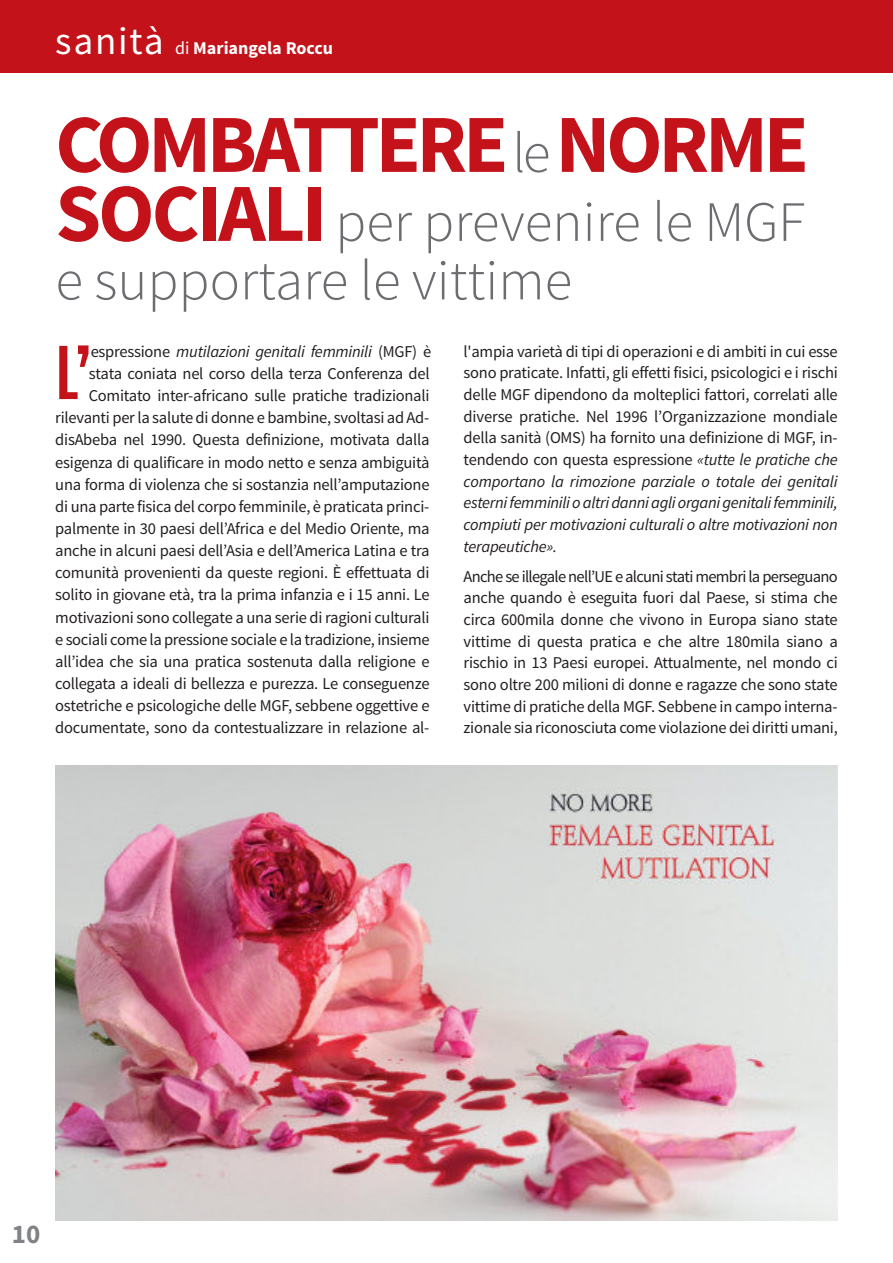
<style>
.page{position:relative;width:893px;height:1263px;background:#fff}
.page>*{position:absolute;margin:0;border:0;box-sizing:border-box;transform-origin:0 0}
.t1{font:700 82.5px "Source Sans Pro";letter-spacing:-.05em;color:#c4121a}
.t2{font:700 61.8px "Antonio";color:#c4121a}
.t3{font:300 57px/58.5px "Source Sans Pro";color:#6c6d70}
.t4{font:700 27px "Source Sans Pro";color:#808285}
.t5{font:700 18px "Source Sans Pro";color:#fff}
.t6{font:16.5px/22.2px "Source Sans Pro";letter-spacing:-.015em;color:#231f20;text-align:justify}
.s1{font-weight:400;font-size:39px}
.s2{font-weight:400}
.s3{font-weight:300;font-size:57px;color:#6c6d70}
.s4{font-weight:700;font-size:82.5px;color:#c4121a}
.s5{font-style:italic}
</style>
<div class="page">
<div style="left:0;top:0;width:893px;height:72px;background:#c4121a"></div>
<img style="left:55px;top:765px;width:783px;height:455px">
<p class="t5" style="left:55px;top:36px;width:279px"><span class="s1">sanità</span> <span class="s2">di</span> Mariangela Roccu</p>
<h1 class="t1" style="left:55px;top:91px;width:755px">COMBATTERE<span class="s3">le</span>NORME</h1>
<h3 class="t3" style="left:55px;top:193px;width:751px"><span class="s4">SOCIALI</span> per prevenire le MGF e supportare le vittime</h3>
<h2 class="t2" style="left:55px;top:342px;width:38px">L’</h2>
<p class="t6" style="left:55px;top:340px;width:378px;text-align:right">espressione <span class="s5">mutilazioni genitali femminili</span> (MgF) è stata coniata nel corso della terza Conferenza del Comitato inter-africano sulle pratiche tradizionali rilevanti per la salute di donne e bambine, svoltasi ad Ad&shy;disAbeba nel 1990. Questa definizione, motivata dalla esigenza di qualificare in modo netto e senza ambiguità una forma di violenza che si sostanzia nell’amputazione di una parte fisica del corpo femminile, è praticata princi&shy;palmente in 30 paesi dell’Africa e del Medio oriente, ma anche in alcuni paesi dell’Asia e dell’America latina e tra comunità provenienti da queste regioni. È effettuata di solito in giovane età, tra la prima infanzia e i 15 anni. le motivazioni sono collegate a una serie di ragioni culturali e sociali come la pressione sociale e la tradizione, insieme all’idea che sia una pratica sostenuta dalla religione e collegata a ideali di bellezza e purezza. le conseguenze ostetriche e psicologiche delle MgF, sebbene oggettive e documentate, sono da contestualizzare in relazione al-</p>
<p class="t6" style="left:464px;top:341px;width:376px;line-height:21.6px">l'ampia varietà di tipi di operazioni e di ambiti in cui esse sono praticate. infatti, gli effetti fisici, psicologici e i rischi delle MgF dipendono da molteplici fattori, correlati alle diverse pratiche. nel 1996 l’organizzazione mondiale della sanità (oMS) ha fornito una definizione di MgF, in&shy;tendendo con questa espressione <span class="s5">«tutte le pratiche che comportano la rimozione parziale o totale dei genitali esternifemminilioaltridanniagliorganigenitalifemminili, compiuti per motivazioni culturali o altre motivazioni non terapeutiche».</span></p>
<p class="t6" style="left:464px;top:566px;width:376px;line-height:21.6px">Anche se illegale nell’Ue e alcuni stati membri la perseguano anche quando è eseguita fuori dal paese, si stima che circa 600mila donne che vivono in europa siano state vittime di questa pratica e che altre 180mila siano a rischio in 13 paesi europei. Attualmente, nel mondo ci sono oltre 200 milioni di donne e ragazze che sono state vittime di pratiche della MgF. Sebbene in campo interna&shy;zionale sia riconosciuta come violazione dei diritti umani,</p>
<h3 class="t4" style="left:12px;top:1217px;width:30px">10</h3>
</div>
